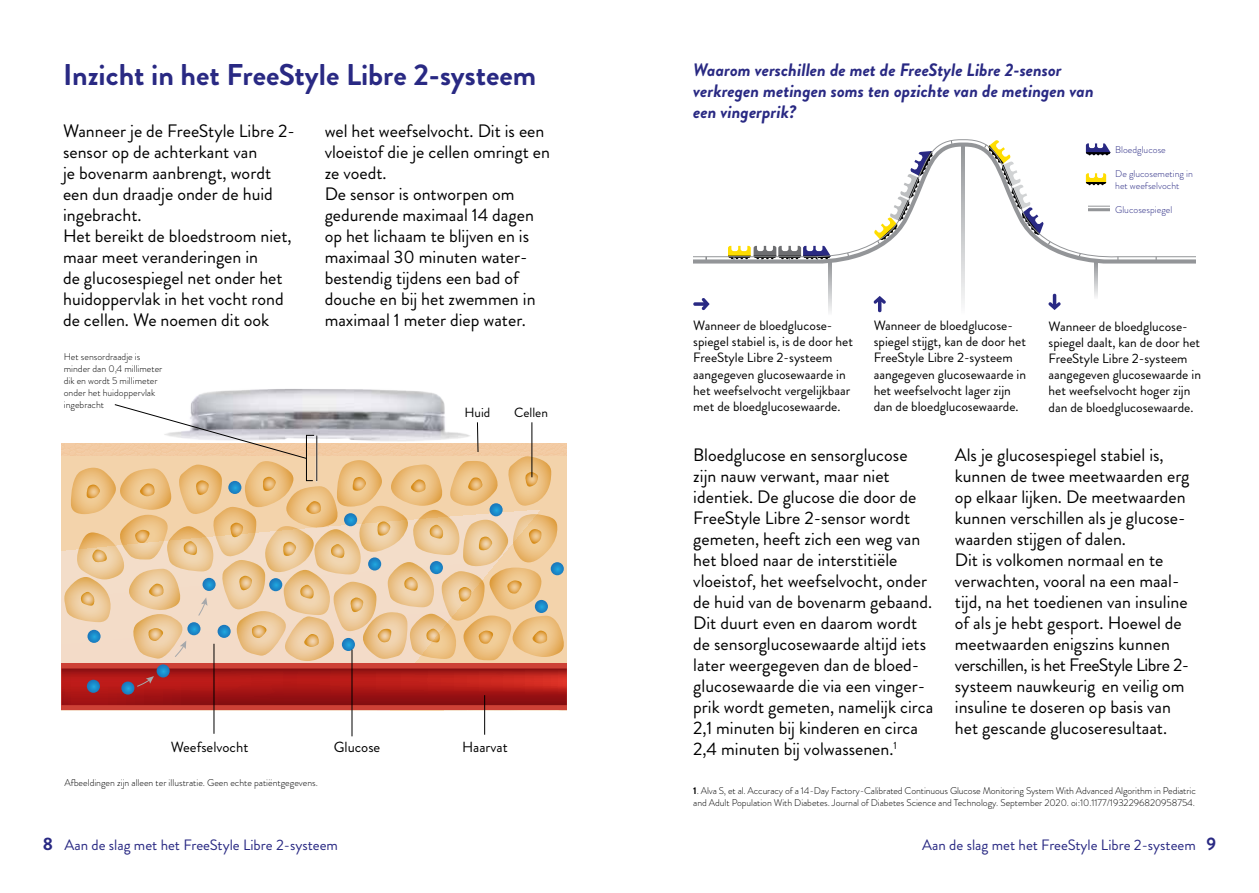
<style>
.page{position:relative;width:1259px;height:893px;background:#fff}
.page>*{position:absolute;margin:0;border:0;box-sizing:border-box;transform-origin:0 0}
.t1{font:700 30px "Brandon Grotesque";color:#292983}
.t2{font:18px/21px "Brandon Grotesque";color:#000}
.t3{font:italic 700 18px/21px "Brandon Grotesque";color:#292983}
.t4{font:15px "Brandon Grotesque";color:#292983}
.t5{font:14.7px "Brandon Grotesque";color:#000}
.t6{font:13.5px/16.2px "Brandon Grotesque";color:#000}
.t7{font:13.35px "Brandon Grotesque";color:#000}
.t8{font:300 9.75px/12px "Brandon Grotesque";letter-spacing:-.005em;color:#000}
.t9{font:300 9.75px/12px "Brandon Grotesque";color:#292983}
.s1{font-weight:700}
.s2{font-weight:700;font-size:18px}
</style>
<div class="page">
<div style="left:62px;top:664px;width:505px;height:46px;background:#cd4136"></div>
<img style="left:191px;top:389px;width:254px;height:15px">
<hr style="left:352px;top:650px;width:1px;height:86px;background:#000">
<hr style="left:214px;top:644px;width:1px;height:90px;background:#000">
<hr style="left:484px;top:695px;width:1px;height:40px;background:#000">
<svg style="left:62px;top:404px;width:505px;height:301px;background:#dfb494"></svg>
<hr style="left:531px;top:422px;width:1px;height:55px;background:#000">
<svg style="left:961px;top:264px;width:4px;height:40px"></svg>
<svg style="left:1094px;top:264px;width:3px;height:33px"></svg>
<svg style="left:828px;top:264px;width:3px;height:48px"></svg>
<svg style="left:693px;top:260px;width:502px;height:4px"></svg>
<svg style="left:693px;top:139px;width:502px;height:121px"></svg>
<svg style="left:693px;top:298px;width:16px;height:12px"></svg>
<svg style="left:1048px;top:294px;width:12px;height:16px"></svg>
<div style="left:1088px;top:205px;width:21px;height:8px;background:#e5e5e6"></div>
<svg style="left:1088px;top:206px;width:21px;height:5px"></svg>
<svg style="left:1085px;top:172px;width:21px;height:14px"></svg>
<svg style="left:1086px;top:173px;width:20px;height:12px"></svg>
<svg style="left:1085px;top:142px;width:26px;height:14px"></svg>
<svg style="left:1086px;top:143px;width:24px;height:12px"></svg>
<svg style="left:873px;top:296px;width:12px;height:16px"></svg>
<h1 class="t1" style="left:63px;top:53px;width:474px">Inzicht in het FreeStyle Libre 2-systeem</h1>
<p class="t2" style="left:63px;top:121px;width:233px">Wanneer je de FreeStyle Libre 2- sensor op de achterkant van<br>je bovenarm aanbrengt, wordt een dun draadje onder de huid ingebracht.<br>Het bereikt de bloedstroom niet, maar meet veranderingen in<br>de glucosespiegel net onder het huidoppervlak in het vocht rond de cellen. We noemen dit ook</p>
<p class="t2" style="left:325px;top:121px;width:227px">wel het weefselvocht. Dit is een vloeistof die je cellen omringt en ze voedt.<br>De sensor is ontworpen om gedurende maximaal 14 dagen op het lichaam te blijven en is maximaal 30 minuten water&shy;bestendig tijdens een bad of douche en bij het zwemmen in maximaal 1 meter diep water.</p>
<p class="t8" style="left:64px;top:351px;width:100px">Het sensordraadje is minder dan 0,4 millimeter dik en wordt 5 millimeter onder het huidoppervlak ingebracht</p>
<p class="t7" style="left:464px;top:403px;width:27px">Huid</p>
<p class="t7" style="left:514px;top:403px;width:35px">Cellen</p>
<p class="t5" style="left:171px;top:737px;width:79px">Weefselvocht</p>
<p class="t5" style="left:334px;top:737px;width:48px">Glucose</p>
<p class="t5" style="left:462px;top:737px;width:47px">Haarvat</p>
<p class="t8" style="left:64px;top:776px;width:255px">Afbeeldingen zijn alleen ter illustratie. Geen echte patiëntgegevens.</p>
<p class="t3" style="left:693px;top:60px;width:402px">Waarom verschillen de met de FreeStyle Libre 2-sensor verkregen metingen soms ten opzichte van de metingen van een vingerprik?</p>
<p class="t9" style="left:1115px;top:143px;width:52px">Bloedglucose</p>
<p class="t9" style="left:1115px;top:167px;width:79px">De glucosemeting in het weefselvocht</p>
<p class="t9" style="left:1115px;top:203px;width:59px">Glucosespiegel</p>
<p class="t6" style="left:693px;top:318px;width:161px">Wanneer de bloedglucose&shy;spiegel stabiel is, is de door het<br>FreeStyle Libre 2-systeem aangegeven glucosewaarde in het weefselvocht vergelijkbaar met de bloedglucosewaarde.</p>
<p class="t6" style="left:873px;top:318px;width:154px">Wanneer de bloedglucose&shy;spiegel stijgt, kan de door het<br>FreeStyle Libre 2-systeem aangegeven glucosewaarde in het weefselvocht lager zijn dan de bloedglucosewaarde.</p>
<p class="t6" style="left:1048px;top:318px;width:154px">Wanneer de bloedglucose&shy;spiegel daalt, kan de door het<br>FreeStyle Libre 2-systeem aangegeven glucosewaarde in het weefselvocht hoger zijn dan de bloedglucosewaarde.</p>
<p class="t2" style="left:693px;top:445px;width:241px">Bloedglucose en sensorglucose zijn nauw verwant, maar niet identiek. De glucose die door de<br>FreeStyle Libre 2-sensor wordt gemeten, heeft zich een weg van het bloed naar de interstitiële vloeistof, het weefselvocht, onder de huid van de bovenarm gebaand.<br>Dit duurt even en daarom wordt de sensorglucosewaarde altijd iets later weergegeven dan de bloed&shy;glucosewaarde die via een vinger&shy;prik wordt gemeten, namelijk circa<br>2,1 minuten bij kinderen en circa<br>2,4 minuten bij volwassenen.<sup>1</sup></p>
<p class="t2" style="left:955px;top:445px;width:236px">Als je glucosespiegel stabiel is, kunnen de twee meetwaarden erg op elkaar lijken. De meetwaarden kunnen verschillen als je glucose&shy;waarden stijgen of dalen.<br>Dit is volkomen normaal en te verwachten, vooral na een maal&shy;tijd, na het toedienen van insuline of als je hebt gesport. Hoewel de meetwaarden enigszins kunnen verschillen, is het FreeStyle Libre 2- systeem nauwkeurig en veilig om insuline te doseren op basis van het gescande glucoseresultaat.</p>
<p class="t8" style="left:693px;top:784px;width:504px"><span class="s1">1</span>. Alva S, et al. Accuracy of a 14-Day Factory-Calibrated Continuous Glucose Monitoring System With Advanced Algorithm in Pediatric and Adult Population With Diabetes. Journal of Diabetes Science and Technology. September 2020. oi:10.1177/1932296820958754.</p>
<p class="t4" style="left:43px;top:835px;width:296px"><span class="s2">8</span> Aan de slag met het FreeStyle Libre 2-systeem</p>
<p class="t4" style="left:922px;top:835px;width:295px">Aan de slag met het FreeStyle Libre 2-systeem <span class="s2">9</span></p>
</div>
